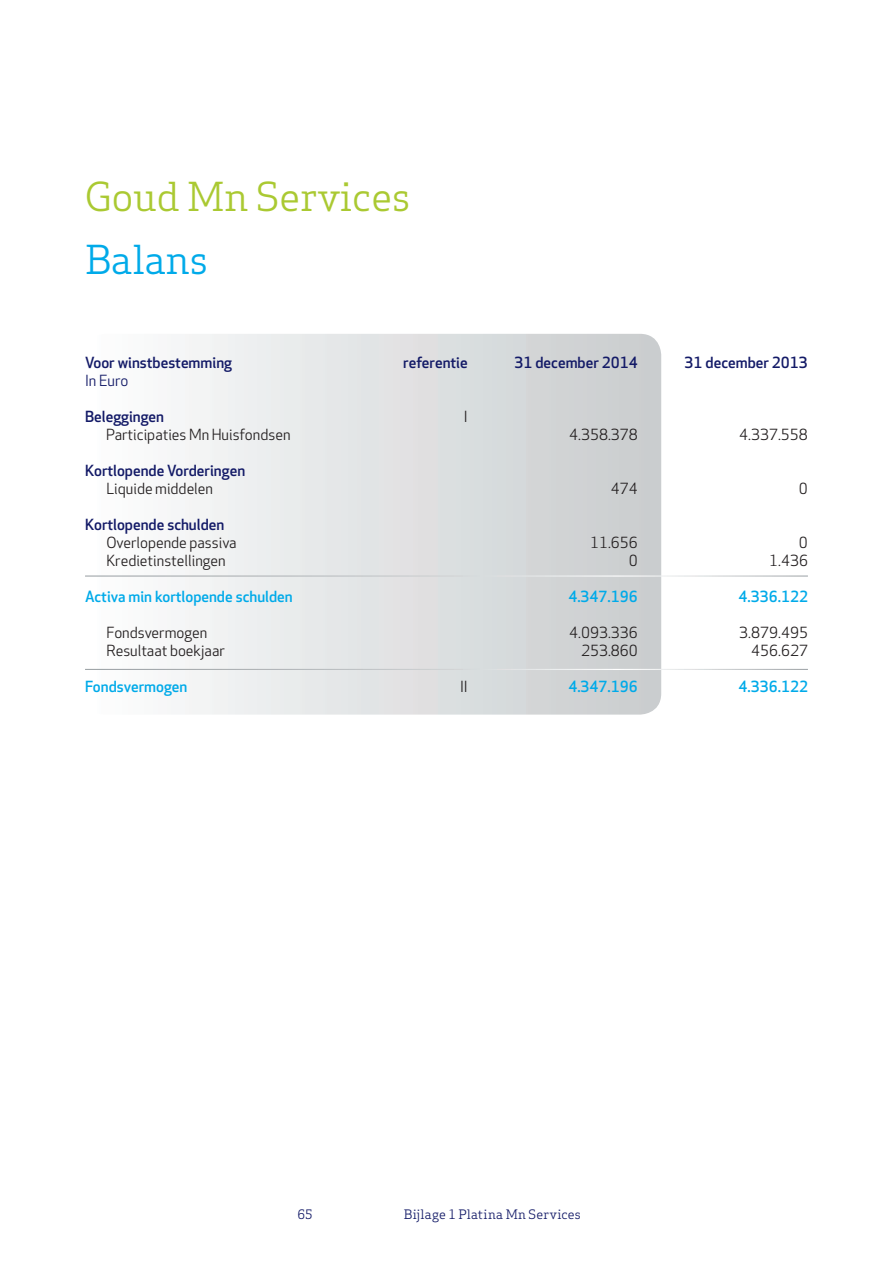
<style>
.page{position:relative;width:893px;height:1263px;background:#fff}
.page>*{position:absolute;margin:0;border:0;box-sizing:border-box;transform-origin:0 0}
.t1{font:39px "Apex Serif";color:#aac932}
.t2{font:39px "Apex Serif";color:#00aae9}
.t3{font:15px "Apex New";color:#231f20}
.t4{font:500 15px "Apex New";color:#131a67}
.t5{font:500 15px "Apex New";color:#00aae9}
.t6{font:15px "Apex New";color:#131a67}
.t7{font:12.75px "Apex Serif";letter-spacing:.01em;color:#131a67}
</style>
<div class="page">
<svg style="left:85px;top:334px;width:576px;height:381px"></svg>
<hr style="left:85px;top:575px;width:723px;height:2px;background:#fff">
<hr style="left:85px;top:669px;width:723px;height:1px;background:#fff">
<h1 class="t1" style="left:85px;top:172px;width:327px">Goud Mn Services</h1>
<h1 class="t2" style="left:85px;top:235px;width:125px">Balans</h1>
<p class="t4" style="left:85px;top:352px;width:149px">Voor winstbestemming</p>
<p class="t4" style="left:403px;top:352px;width:66px">referentie</p>
<p class="t4" style="left:514px;top:352px;width:125px">31 december 2014</p>
<p class="t4" style="left:685px;top:352px;width:125px">31 december 2013</p>
<p class="t6" style="left:85px;top:371px;width:45px">In Euro</p>
<p class="t4" style="left:85px;top:406px;width:81px">Beleggingen</p>
<p class="t3" style="left:464px;top:407px;width:5px">I</p>
<p class="t3" style="left:106px;top:425px;width:186px">Participaties Mn Huisfondsen</p>
<p class="t3" style="left:569px;top:425px;width:70px">4.358.378</p>
<p class="t3" style="left:739px;top:425px;width:70px">4.337.558</p>
<p class="t4" style="left:85px;top:460px;width:162px">Kortlopende Vorderingen</p>
<p class="t3" style="left:106px;top:479px;width:108px">Liquide middelen</p>
<p class="t3" style="left:611px;top:479px;width:28px">474</p>
<p class="t3" style="left:799px;top:479px;width:10px">0</p>
<p class="t4" style="left:85px;top:514px;width:141px">Kortlopende schulden</p>
<p class="t3" style="left:106px;top:533px;width:132px">Overlopende passiva</p>
<p class="t3" style="left:590px;top:533px;width:49px">11.656</p>
<p class="t3" style="left:799px;top:533px;width:10px">0</p>
<p class="t3" style="left:106px;top:551px;width:121px">Kredietinstellingen</p>
<p class="t3" style="left:629px;top:551px;width:10px">0</p>
<p class="t3" style="left:769px;top:551px;width:40px">1.436</p>
<p class="t5" style="left:85px;top:586px;width:209px">Activa min kortlopende schulden</p>
<p class="t5" style="left:568px;top:586px;width:71px">4.347.196</p>
<p class="t5" style="left:738px;top:586px;width:71px">4.336.122</p>
<p class="t3" style="left:106px;top:623px;width:102px">Fondsvermogen</p>
<p class="t3" style="left:569px;top:623px;width:70px">4.093.336</p>
<p class="t3" style="left:739px;top:623px;width:70px">3.879.495</p>
<p class="t3" style="left:106px;top:641px;width:120px">Resultaat boekjaar</p>
<p class="t3" style="left:581px;top:641px;width:58px">253.860</p>
<p class="t3" style="left:751px;top:641px;width:58px">456.627</p>
<p class="t5" style="left:85px;top:676px;width:104px">Fondsvermogen</p>
<p class="t3" style="left:460px;top:677px;width:9px">II</p>
<p class="t5" style="left:568px;top:676px;width:71px">4.347.196</p>
<p class="t5" style="left:738px;top:676px;width:71px">4.336.122</p>
<p class="t7" style="left:298px;top:1206px;width:17px">65</p>
<p class="t7" style="left:404px;top:1206px;width:178px">Bijlage 1 Platina Mn Services</p>
</div>
